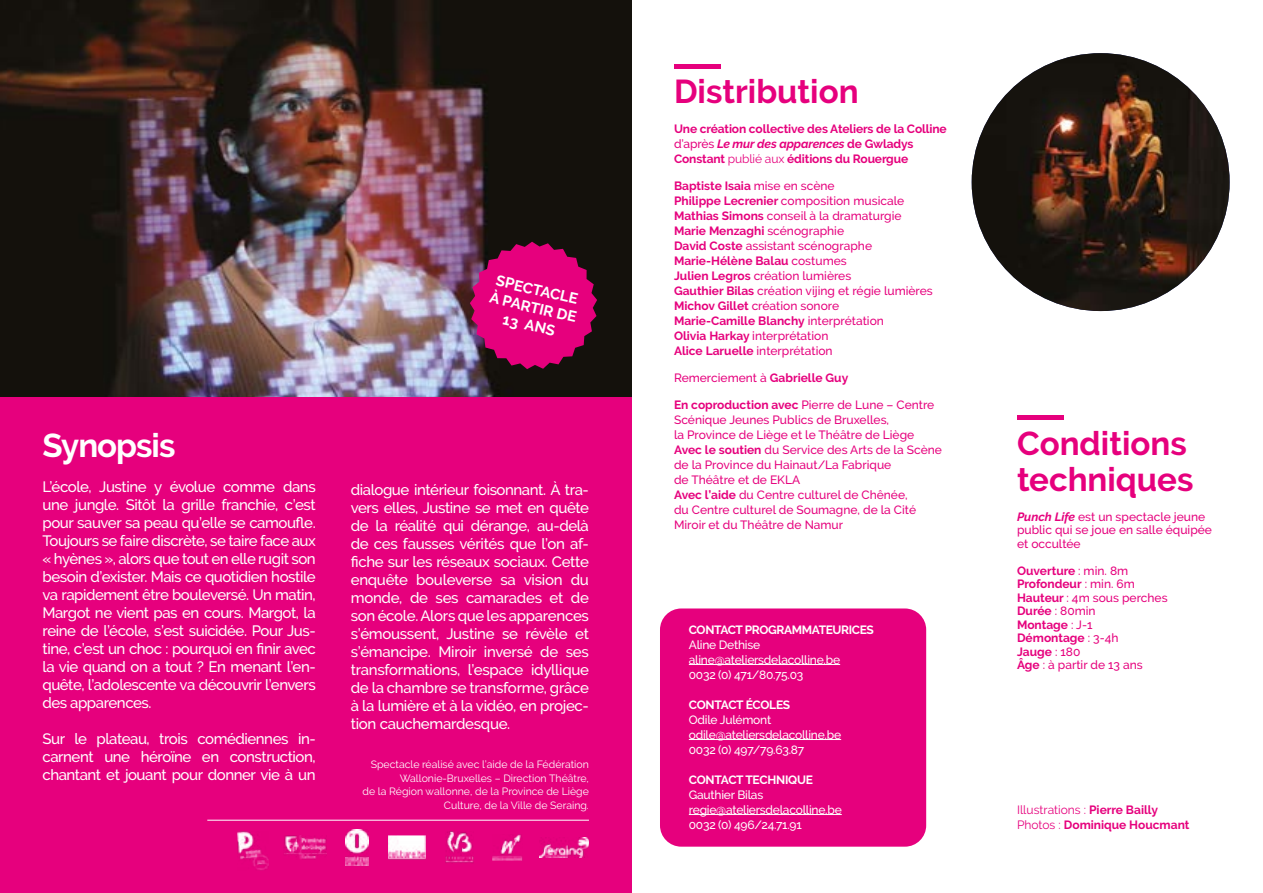
<style>
.page{position:relative;width:1263px;height:893px;background:#fff}
.page>*{position:absolute;margin:0;border:0;box-sizing:border-box;transform-origin:0 0}
.t1{font:700 33px/36px "Raleway";color:#e6007d}
.t2{font:700 33px "Raleway";letter-spacing:-.03em;color:#fff}
.t3{font:500 15px/18px "Raleway";letter-spacing:-.03em;color:#fff;text-align:justify}
.t4{font:700 15px/18px "Raleway";color:#fff;text-align:center}
.t5{font:500 12px/15px "Raleway";color:#e6007d}
.t6{font:500 12px/15px "Raleway";letter-spacing:-.02em;color:#fff}
.t7{font:700 12px/15px "Raleway";letter-spacing:-.01em;color:#e6007d}
.t8{font:700 12px "Raleway";letter-spacing:-.03em;color:#fff}
.t9{font:10.5px/13.5px "Raleway";color:#fff;text-align:right}
.s1{font-weight:500}
.s2{font-style:italic}
.s3{font-weight:400}
.s4{font-weight:700}
.s5{font-weight:700;font-style:italic}
</style>
<div class="page">
<div style="left:660px;top:608px;width:266px;height:239px;background:#e6007d;border-radius:21px"></div>
<img style="left:0;top:0;width:631px;height:397px">
<svg style="left:470px;top:242px;width:127px;height:127px;background:#b40865"></svg>
<div style="left:0;top:397px;width:631px;height:496px;background:#e6007d"></div>
<img style="left:539px;top:838px;width:50px;height:20px">
<img style="left:284px;top:835px;width:43px;height:25px">
<img style="left:388px;top:836px;width:38px;height:23px">
<img style="left:492px;top:834px;width:30px;height:27px">
<img style="left:445px;top:832px;width:29px;height:31px">
<img style="left:972px;top:53px;width:257px;height:258px;border-radius:129px">
<hr style="left:689px;top:664px;width:151px;height:1px;background:#fff">
<hr style="left:689px;top:739px;width:152px;height:1px;background:#fff">
<hr style="left:689px;top:814px;width:153px;height:1px;background:#fff">
<div style="left:674px;top:64px;width:47px;height:5px;background:#e6007d"></div>
<div style="left:1017px;top:415px;width:47px;height:5px;background:#e6007d"></div>
<img style="left:345px;top:830px;width:23px;height:35px">
<img style="left:237px;top:832px;width:32px;height:38px">
<hr style="left:207px;top:820px;width:382px;height:1px;background:#fff">
<p class="t4" style="left:496px;top:271px;width:90px;rotate:13deg">SPECTACLE<br>À PARTIR DE<br>13 ANS</p>
<h1 class="t2" style="left:43px;top:427px;width:134px">Synopsis</h1>
<p class="t3" style="left:43px;top:477px;width:275px">L’école, Justine y évolue comme dans une jungle. Sitôt la grille franchie, c’est pour sauver sa peau qu’elle se camoufle.<br>Toujours se faire discrète, se taire face aux « hyènes », alors que tout en elle rugit son besoin d’exister. Mais ce quotidien hostile va rapidement être bouleversé. Un matin, Margot ne vient pas en cours. Margot, la reine de l’école, s’est suicidée. Pour Jus&shy;tine, c’est un choc : pourquoi en finir avec la vie quand on a tout ? En menant l’en&shy;quête, l’adolescente va découvrir l’envers des apparences.</p>
<p class="t3" style="left:43px;top:729px;width:275px">Sur le plateau, trois comédiennes in&shy;carnent une héroïne en construction, chantant et jouant pour donner vie à un</p>
<p class="t3" style="left:351px;top:481px;width:240px">dialogue intérieur foisonnant. À tra&shy;vers elles, Justine se met en quête de la réalité qui dérange, au-delà de ces fausses vérités que l’on af&shy;fiche sur les réseaux sociaux. Cette enquête bouleverse sa vision du monde, de ses camarades et de son école. Alors que les apparences s’émoussent, Justine se révèle et s’émancipe. Miroir inversé de ses transformations, l’espace idyllique de la chambre se transforme, grâce à la lumière et à la vidéo, en projec&shy;tion cauchemardesque.</p>
<p class="t9" style="left:363px;top:758px;width:228px">Spectacle réalisé avec l’aide de la Fédération Wallonie-Bruxelles – Direction Théâtre,<br>de la Région wallonne, de la Province de Liège Culture, de la Ville de Seraing.</p>
<h1 class="t1" style="left:674px;top:73px;width:186px">Distribution</h1>
<p class="t7" style="left:674px;top:121px;width:274px">Une création collective des Ateliers de la Colline <span class="s1">d’après</span> <span class="s2">Le mur des apparences</span> de Gwladys<br>Constant <span class="s3">publié aux</span> éditions du Rouergue</p>
<p class="t5" style="left:674px;top:178px;width:260px"><span class="s4">Baptiste Isaia</span> mise en scène<br><span class="s4">Philippe Lecrenier</span> composition musicale <span class="s4">Mathias Simons</span> conseil à la dramaturgie <span class="s4">Marie Menzaghi</span> scénographie<br><span class="s4">David Coste</span> assistant scénographe <span class="s4">Marie-Hélène Balau</span> costumes<br><span class="s4">Julien Legros</span> création lumières<br><span class="s4">Gauthier Bilas</span> création vijing et régie lumières <span class="s4">Michov Gillet</span> création sonore<br><span class="s4">Marie-Camille Blanchy</span> interprétation<br><span class="s4">Olivia Harkay</span> interprétation<br><span class="s4">Alice Laruelle</span> interprétation</p>
<p class="t5" style="left:674px;top:370px;width:176px">Remerciement à <span class="s4">Gabrielle Guy</span></p>
<p class="t5" style="left:674px;top:397px;width:269px"><span class="s4">En coproduction avec</span> Pierre de Lune – Centre Scénique Jeunes Publics de Bruxelles,<br>la Province de Liège et le Théâtre de Liège <span class="s4">Avec le soutien</span> du Service des Arts de la Scène de la Province du Hainaut/La Fabrique<br>de Théâtre et de EKLA<br><span class="s4">Avec l’aide</span> du Centre culturel de Chênée,<br>du Centre culturel de Soumagne, de la Cité Miroir et du Théâtre de Namur</p>
<p class="t8" style="left:689px;top:622px;width:186px">CONTACT PROGRAMMATEURICES</p>
<p class="t6" style="left:689px;top:637px;width:153px">Aline Dethise aline@ateliersdelacolline.be<br>0032 (0) 471/80.75.03</p>
<p class="t8" style="left:689px;top:697px;width:103px">CONTACT ÉCOLES</p>
<p class="t6" style="left:689px;top:712px;width:154px">Odile Julémont odile@ateliersdelacolline.be<br>0032 (0) 497/79.63.87</p>
<p class="t8" style="left:689px;top:772px;width:126px">CONTACT TECHNIQUE</p>
<p class="t6" style="left:689px;top:787px;width:154px">Gauthier Bilas regie@ateliersdelacolline.be<br>0032 (0) 496/24.71.91</p>
<h1 class="t1" style="left:1017px;top:425px;width:178px">Conditions techniques</h1>
<p class="t5" style="left:1017px;top:510px;width:196px;line-height:13.5px"><span class="s5">Punch Life</span> est un spectacle jeune public qui se joue en salle équipée et occultée</p>
<p class="t5" style="left:1017px;top:564px;width:152px;line-height:13.5px"><span class="s4">Ouverture</span> : min. 8m<br><span class="s4">Profondeur</span> : min. 6m<br><span class="s4">Hauteur</span> : 4m sous perches<br><span class="s4">Durée</span> : 80min<br><span class="s4">Montage</span> : J-1<br><span class="s4">Démontage</span> : 3-4h<br><span class="s4">Jauge</span> : 180<br><span class="s4">Âge</span> : à partir de 13 ans</p>
<p class="t7" style="left:1017px;top:802px;width:174px"><span class="s3">Illustrations :</span> Pierre Bailly<br><span class="s3">Photos :</span> Dominique Houcmant</p>
</div>
